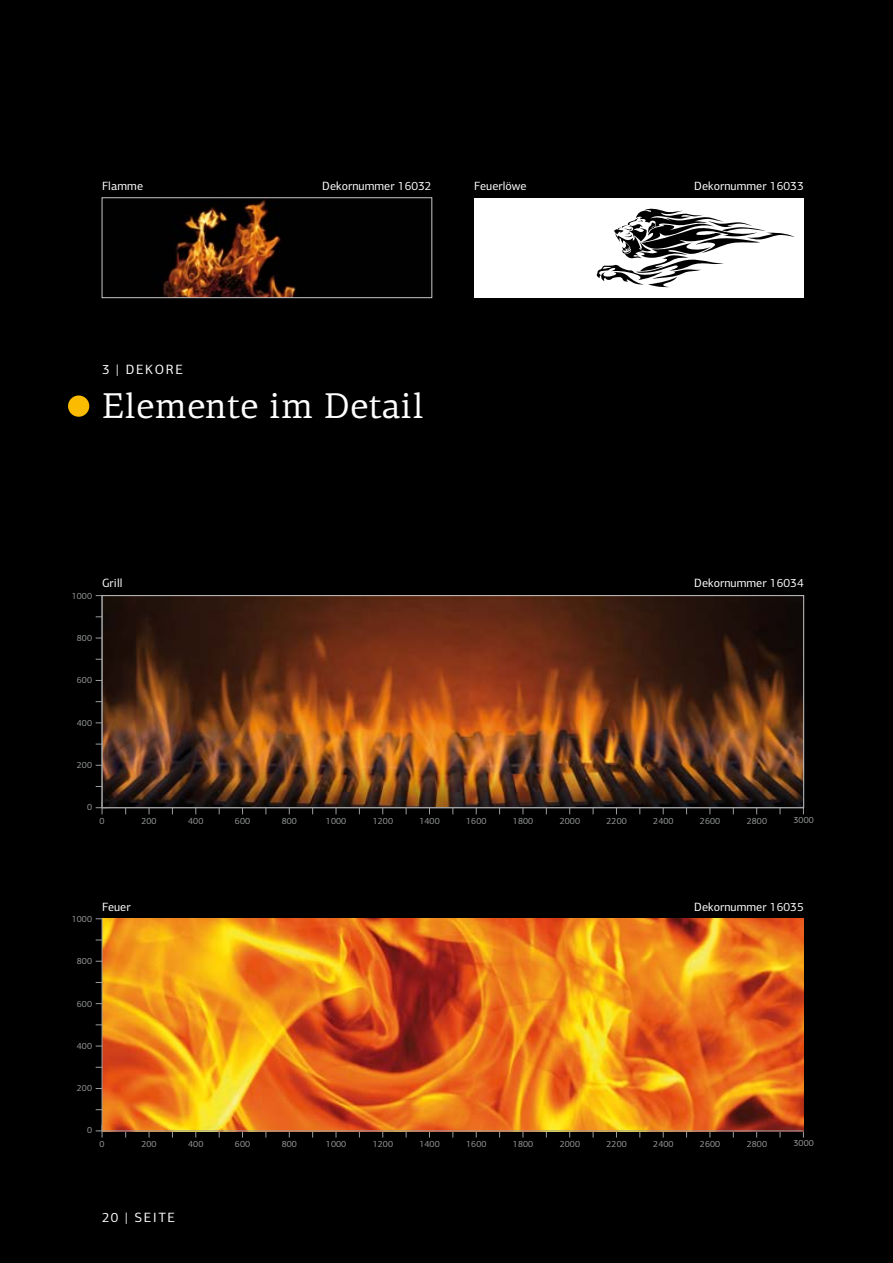
<style>
.page{position:relative;width:893px;height:1263px;background:#000}
.page>*{position:absolute;margin:0;border:0;box-sizing:border-box;transform-origin:0 0}
.t1{font:36px "PF Centro Serif Pro";letter-spacing:.01em;color:#fff}
.t2{font:13.5px "PF Centro Sans Pro";letter-spacing:.12em;color:#fff}
.t3{font:12px "PF Centro Sans Pro";letter-spacing:.005em;color:#fff}
.t4{font:9px "PF Centro Sans Pro";letter-spacing:.01em;color:#9c9e9f}
</style>
<div class="page">
<svg style="left:96px;top:1125px;width:12px;height:12px"></svg>
<svg style="left:96px;top:801px;width:12px;height:13px"></svg>
<img style="left:104px;top:597px;width:698px;height:209px">
<img style="left:103px;top:918px;width:701px;height:212px">
<div style="left:68px;top:395px;width:21px;height:22px;background:#fabb00;border-radius:50%"></div>
<img style="left:163px;top:199px;width:133px;height:97px">
<div style="left:102px;top:197px;width:330px;height:101px;border:1px solid #c6c7c8"></div>
<div style="left:474px;top:198px;width:330px;height:100px;background:#fff"></div>
<svg style="left:596px;top:208px;width:199px;height:79px"></svg>
<hr style="left:102px;top:595px;width:1px;height:213px;background:#9c9e9f">
<hr style="left:102px;top:807px;width:702px;height:1px;background:#9c9e9f">
<hr style="left:102px;top:918px;width:1px;height:213px;background:#9c9e9f">
<hr style="left:102px;top:1130px;width:702px;height:1px;background:#9c9e9f">
<h3 class="t3" style="left:102px;top:178px;width:43px">Flamme</h3>
<h3 class="t3" style="left:322px;top:178px;width:111px">Dekornummer 16032</h3>
<h3 class="t3" style="left:474px;top:178px;width:54px">Feuerlöwe</h3>
<h3 class="t3" style="left:694px;top:178px;width:111px">Dekornummer 16033</h3>
<h2 class="t2" style="left:102px;top:361px;width:82px">3 | DEKORE</h2>
<h1 class="t1" style="left:102px;top:384px;width:323px">Elemente im Detail</h1>
<p class="t4" style="left:72px;top:590px;width:22px">1000</p>
<p class="t4" style="left:77px;top:632px;width:17px">800</p>
<p class="t4" style="left:77px;top:675px;width:17px">600</p>
<p class="t4" style="left:77px;top:717px;width:17px">400</p>
<p class="t4" style="left:77px;top:759px;width:17px">200</p>
<p class="t4" style="left:87px;top:802px;width:7px">0</p>
<h3 class="t3" style="left:102px;top:576px;width:22px">Grill</h3>
<h3 class="t3" style="left:694px;top:576px;width:111px">Dekornummer 16034</h3>
<p class="t4" style="left:100px;top:815px;width:7px">0</p>
<p class="t4" style="left:141px;top:815px;width:17px">200</p>
<p class="t4" style="left:188px;top:815px;width:17px">400</p>
<p class="t4" style="left:235px;top:815px;width:17px">600</p>
<p class="t4" style="left:282px;top:815px;width:17px">800</p>
<p class="t4" style="left:326px;top:815px;width:22px">1000</p>
<p class="t4" style="left:373px;top:815px;width:22px">1200</p>
<p class="t4" style="left:419px;top:815px;width:22px">1400</p>
<p class="t4" style="left:466px;top:815px;width:22px">1600</p>
<p class="t4" style="left:513px;top:815px;width:22px">1800</p>
<p class="t4" style="left:560px;top:815px;width:22px">2000</p>
<p class="t4" style="left:606px;top:815px;width:22px">2200</p>
<p class="t4" style="left:653px;top:815px;width:22px">2400</p>
<p class="t4" style="left:700px;top:815px;width:22px">2600</p>
<p class="t4" style="left:747px;top:815px;width:22px">2800</p>
<p class="t4" style="left:793px;top:814px;width:22px">3000</p>
<p class="t4" style="left:72px;top:913px;width:22px">1000</p>
<p class="t4" style="left:77px;top:956px;width:17px">800</p>
<p class="t4" style="left:77px;top:998px;width:17px">600</p>
<p class="t4" style="left:77px;top:1040px;width:17px">400</p>
<p class="t4" style="left:77px;top:1083px;width:17px">200</p>
<p class="t4" style="left:87px;top:1125px;width:7px">0</p>
<h3 class="t3" style="left:102px;top:899px;width:30px">Feuer</h3>
<h3 class="t3" style="left:694px;top:899px;width:111px">Dekornummer 16035</h3>
<p class="t4" style="left:100px;top:1138px;width:7px">0</p>
<p class="t4" style="left:141px;top:1138px;width:17px">200</p>
<p class="t4" style="left:188px;top:1138px;width:17px">400</p>
<p class="t4" style="left:235px;top:1138px;width:17px">600</p>
<p class="t4" style="left:282px;top:1138px;width:17px">800</p>
<p class="t4" style="left:326px;top:1138px;width:22px">1000</p>
<p class="t4" style="left:373px;top:1138px;width:22px">1200</p>
<p class="t4" style="left:419px;top:1138px;width:22px">1400</p>
<p class="t4" style="left:466px;top:1138px;width:22px">1600</p>
<p class="t4" style="left:513px;top:1138px;width:22px">1800</p>
<p class="t4" style="left:560px;top:1138px;width:22px">2000</p>
<p class="t4" style="left:606px;top:1138px;width:22px">2200</p>
<p class="t4" style="left:653px;top:1138px;width:22px">2400</p>
<p class="t4" style="left:700px;top:1138px;width:22px">2600</p>
<p class="t4" style="left:747px;top:1138px;width:22px">2800</p>
<p class="t4" style="left:793px;top:1137px;width:22px">3000</p>
<h2 class="t2" style="left:102px;top:1209px;width:75px">20 | SEITE</h2>
</div>
